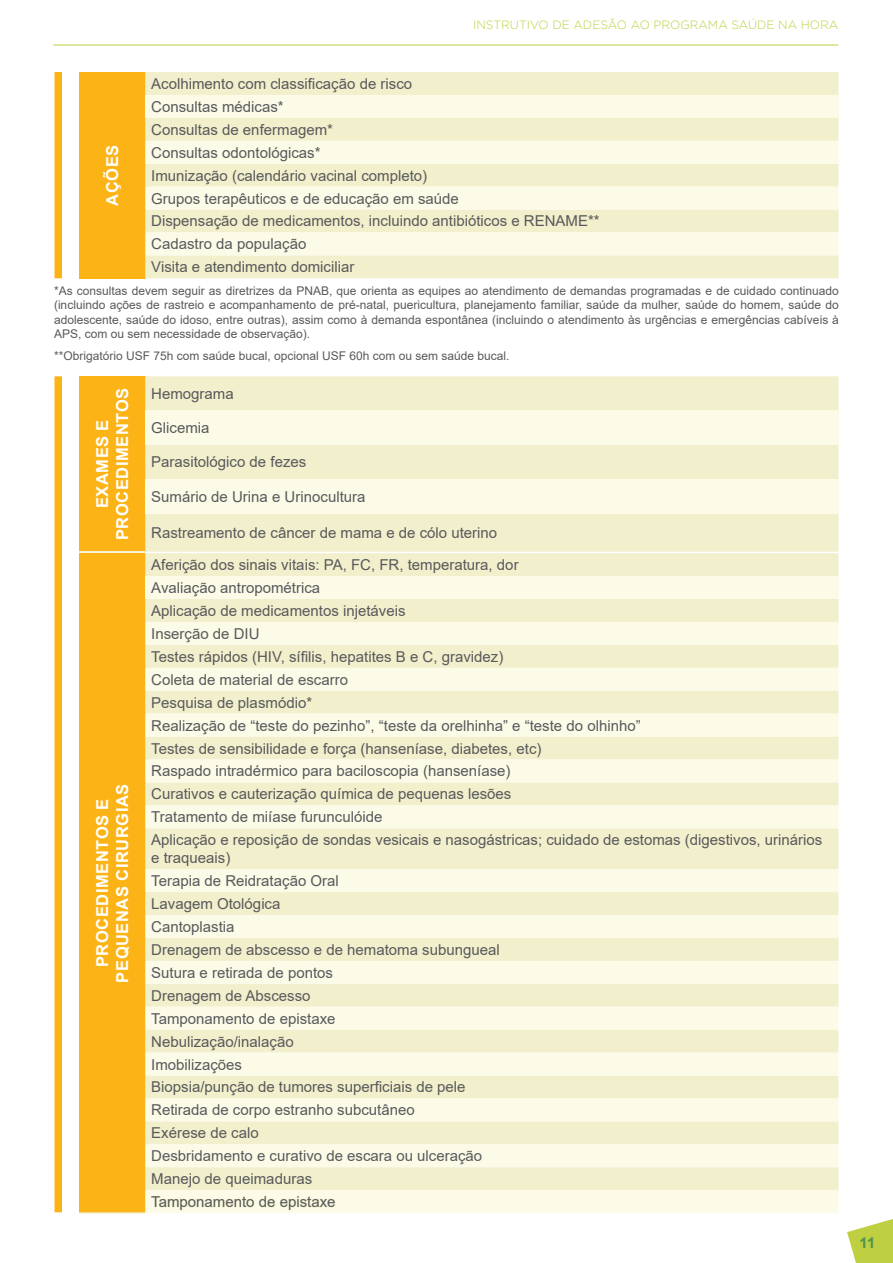
<style>
.page{position:relative;width:893px;height:1263px;background:#fff}
.page>*{position:absolute;margin:0;border:0;box-sizing:border-box;transform-origin:0 0}
.t1{font:700 16.5px/19.8px "Arial";letter-spacing:.035em;color:#fff;text-align:center}
.t2{font:15px/23px "Arial";color:#58595b}
.t3{font:700 15px "Arial";color:#51924d}
.t4{font:12px/14.4px "Arial";color:#58595b;text-align:justify}
.t5{font:300 12px "Gotham";color:#becf42}
</style>
<div class="page">
<svg style="left:847px;top:1219px;width:46px;height:44px"></svg>
<hr style="left:53px;top:45px;width:785px;height:1px;background:#becf42">
<div style="left:79px;top:72px;width:66px;height:206px;background:#fcb316"></div>
<div style="left:145px;top:72px;width:693px;height:206px;background:#f2efcc"></div>
<div style="left:145px;top:95px;width:693px;height:23px;background:#fcfbe8"></div>
<svg style="left:145px;top:141px;width:693px;height:114px;background:#f8f6dd"></svg>
<div style="left:79px;top:376px;width:66px;height:176px;background:#fcb316"></div>
<div style="left:145px;top:376px;width:693px;height:176px;background:#f2efcc"></div>
<div style="left:145px;top:410px;width:693px;height:35px;background:#fcfbe8"></div>
<div style="left:145px;top:479px;width:693px;height:35px;background:#fcfbe8"></div>
<hr style="left:79px;top:551px;width:66px;height:1px;background:#f2efcc">
<div style="left:79px;top:553px;width:66px;height:660px;background:#fcb316"></div>
<div style="left:145px;top:553px;width:693px;height:69px;background:#f2efcc"></div>
<div style="left:145px;top:576px;width:693px;height:23px;background:#fcfbe8"></div>
<svg style="left:145px;top:622px;width:693px;height:591px;background:#f7f5da"></svg>
<hr style="left:79px;top:1212px;width:66px;height:2px;background:#f2efcc">
<svg style="left:151px;top:1195px;width:185px;height:16px;background:#f8f6de"></svg>
<div style="left:55px;top:72px;width:7px;height:206px;background:#fcb316"></div>
<div style="left:55px;top:376px;width:7px;height:836px;background:#fcb316"></div>
<p class="t1" style="left:103px;top:206px;width:61px;rotate:-90deg">Ações</p>
<p class="t5" style="left:473px;top:17px;width:367px">INSTRUTIVO DE ADESÃO AO PROGRAMA SAÚDE NA HORA</p>
<p class="t2" style="left:151px;top:72px;width:450px">Acolhimento com classificação de risco<br>Consultas médicas*<br>Consultas de enfermagem*<br>Consultas odontológicas*<br>Imunização (calendário vacinal completo)<br>Grupos terapêuticos e de educação em saúde<br>Dispensação de medicamentos, incluindo antibióticos e RENAME** Cadastro da população<br>Visita e atendimento domiciliar</p>
<p class="t4" style="left:54px;top:283px;width:786px">*As consultas devem seguir as diretrizes da PNAB, que orienta as equipes ao atendimento de demandas programadas e de cuidado continuado (incluindo ações de rastreio e acompanhamento de pré-natal, puericultura, planejamento familiar, saúde da mulher, saúde do homem, saúde do adolescente, saúde do idoso, entre outras), assim como à demanda espontânea (incluindo o atendimento às urgências e emergências cabíveis à APS, com ou sem necessidade de observação).</p>
<p class="t4" style="left:54px;top:349px;width:457px">**Obrigatório USF 75h com saúde bucal, opcional USF 60h com ou sem saúde bucal.</p>
<p class="t1" style="left:93px;top:540px;width:152px;rotate:-90deg">Exames e procedimentos</p>
<p class="t2" style="left:151px;top:382px;width:84px">Hemograma</p>
<p class="t2" style="left:151px;top:416px;width:60px">Glicemia</p>
<p class="t2" style="left:151px;top:451px;width:157px">Parasitológico de fezes</p>
<p class="t2" style="left:151px;top:485px;width:216px">Sumário de Urina e Urinocultura</p>
<p class="t2" style="left:151px;top:521px;width:347px">Rastreamento de câncer de mama e de cólo uterino</p>
<p class="t1" style="left:93px;top:983px;width:200px;rotate:-90deg">Procedimentos e pequenas cirurgias</p>
<p class="t2" style="left:151px;top:553px;width:673px">Aferição dos sinais vitais: PA, FC, FR, temperatura, dor<br>Avaliação antropométrica<br>Aplicação de medicamentos injetáveis<br>Inserção de DIU<br>Testes rápidos (HIV, sífilis, hepatites B e C, gravidez)<br>Coleta de material de escarro<br>Pesquisa de plasmódio*<br>Realização de “teste do pezinho”, “teste da orelhinha” e “teste do olhinho”<br>Testes de sensibilidade e força (hanseníase, diabetes, etc)<br>Raspado intradérmico para baciloscopia (hanseníase)<br>Curativos e cauterização química de pequenas lesões<br>Tratamento de miíase furunculóide<br>Aplicação e reposição de sondas vesicais e nasogástricas; cuidado de estomas (digestivos, urinários</p>
<p class="t2" style="left:151px;top:846px;width:350px">e traqueais)<br>Terapia de Reidratação Oral<br>Lavagem Otológica<br>Cantoplastia<br>Drenagem de abscesso e de hematoma subungueal<br>Sutura e retirada de pontos<br>Drenagem de Abscesso<br>Tamponamento de epistaxe<br>Nebulização/inalação<br>Imobilizações<br>Biopsia/punção de tumores superficiais de pele<br>Retirada de corpo estranho subcutâneo<br>Exérese de calo<br>Desbridamento e curativo de escara ou ulceração<br>Manejo de queimaduras<br>Tamponamento de epistaxe</p>
<p class="t3" style="left:859px;top:1232px;width:17px">11</p>
</div>
